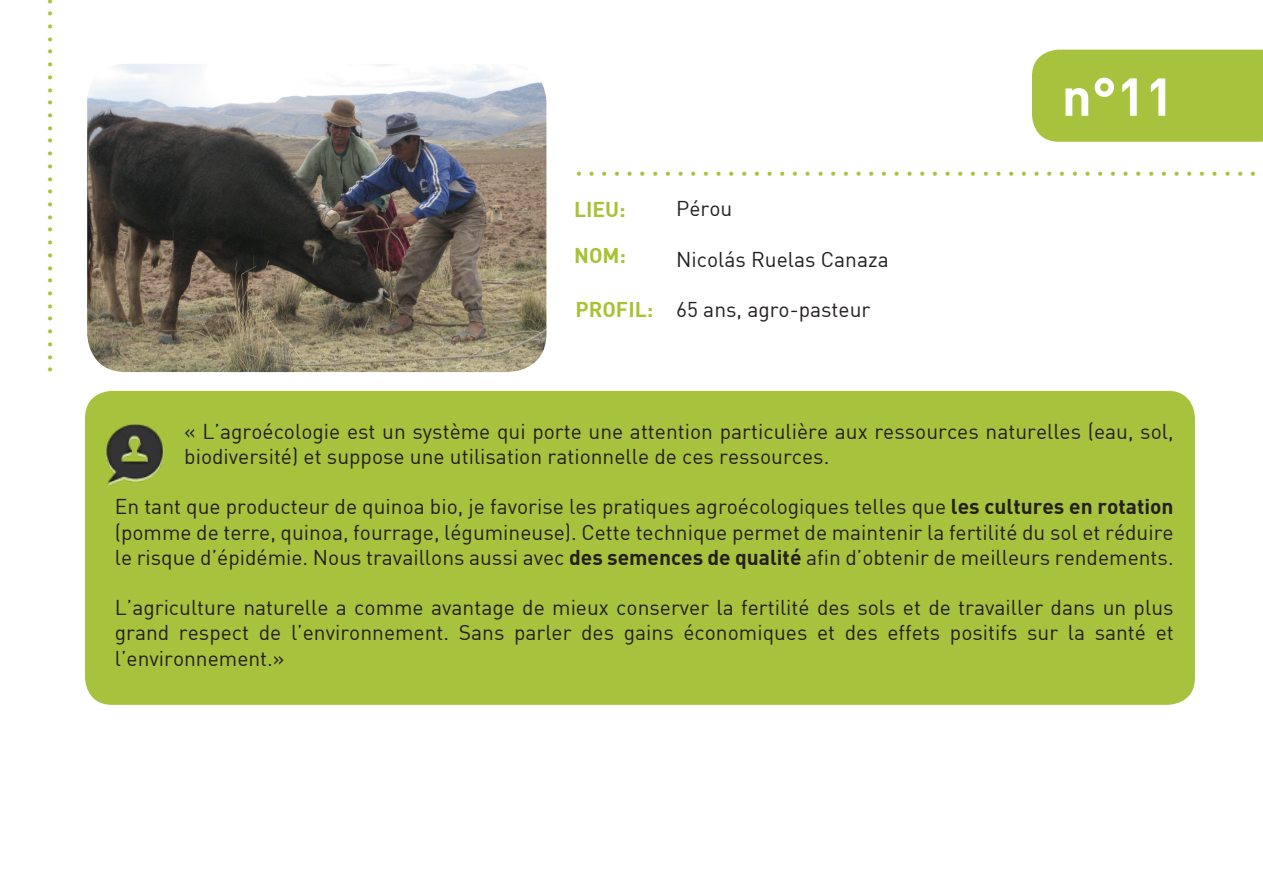
<style>
.page{position:relative;width:1263px;height:893px;background:#fff}
.page>*{position:absolute;margin:0;border:0;box-sizing:border-box;transform-origin:0 0}
.t1{font:52.5px "DIN Bold";color:#fff}
.t2{font:700 27px "Minion Pro";color:#a7c23d}
.t3{font:21px/25.2px "DIN";color:#231f20;text-align:justify}
.t4{font:21px "DIN Bold";color:#a7c233}
.s1{font-family:"DIN Bold"}
</style>
<div class="page">
<div style="left:1032px;top:50px;width:231px;height:92px;background:#a7c23d"></div>
<div style="left:85px;top:391px;width:1110px;height:314px;background:#a7c23d;border-radius:27px"></div>
<img style="left:106px;top:424px;width:58px;height:62px">
<img style="left:87px;top:64px;width:459px;height:308px">
<p class="t2" style="left:76px;top:-2px;width:377px;rotate:90deg">. . . . . . . . . . . . . . . . . . . . . . . . . . . . . .</p>
<p class="t1" style="left:1062px;top:63px;width:114px">n°11</p>
<p class="t2" style="left:1256px;top:199px;width:682px;rotate:-180deg">. . . . . . . . . . . . . . . . . .. . . . . . . . . . . . . . . . . . . . . . . . . . . . . . . . . . . .</p>
<p class="t3" style="left:676px;top:196px;width:58px">Pérou</p>
<p class="t3" style="left:676px;top:246px;width:214px">Nicolás Ruelas Canaza</p>
<p class="t3" style="left:676px;top:297px;width:196px">65 ans, agro-pasteur</p>
<p class="t4" style="left:574px;top:196px;width:53px">LIEU:</p>
<p class="t4" style="left:574px;top:242px;width:53px">NOM:</p>
<p class="t4" style="left:575px;top:296px;width:79px">PROFIL:</p>
<p class="t3" style="left:184px;top:418px;width:991px">« L’agroécologie est un système qui porte une attention particulière aux ressources naturelles (eau, sol, biodiversité) et suppose une utilisation rationnelle de ces ressources.</p>
<p class="t3" style="left:115px;top:494px;width:1060px">En tant que producteur de quinoa bio, je favorise les pratiques agroécologiques telles que <span class="s1">les cultures en rotation </span>(pomme de terre, quinoa, fourrage, légumineuse). Cette technique permet de maintenir la fertilité du sol et réduire le risque d’épidémie. Nous travaillons aussi avec <span class="s1">des semences de qualité</span> afin d’obtenir de meilleurs rendements.</p>
<p class="t3" style="left:115px;top:595px;width:1060px">L’agriculture naturelle a comme avantage de mieux conserver la fertilité des sols et de travailler dans un plus grand respect de l’environnement. Sans parler des gains économiques et des effets positifs sur la santé et l’environnement.»</p>
</div>
